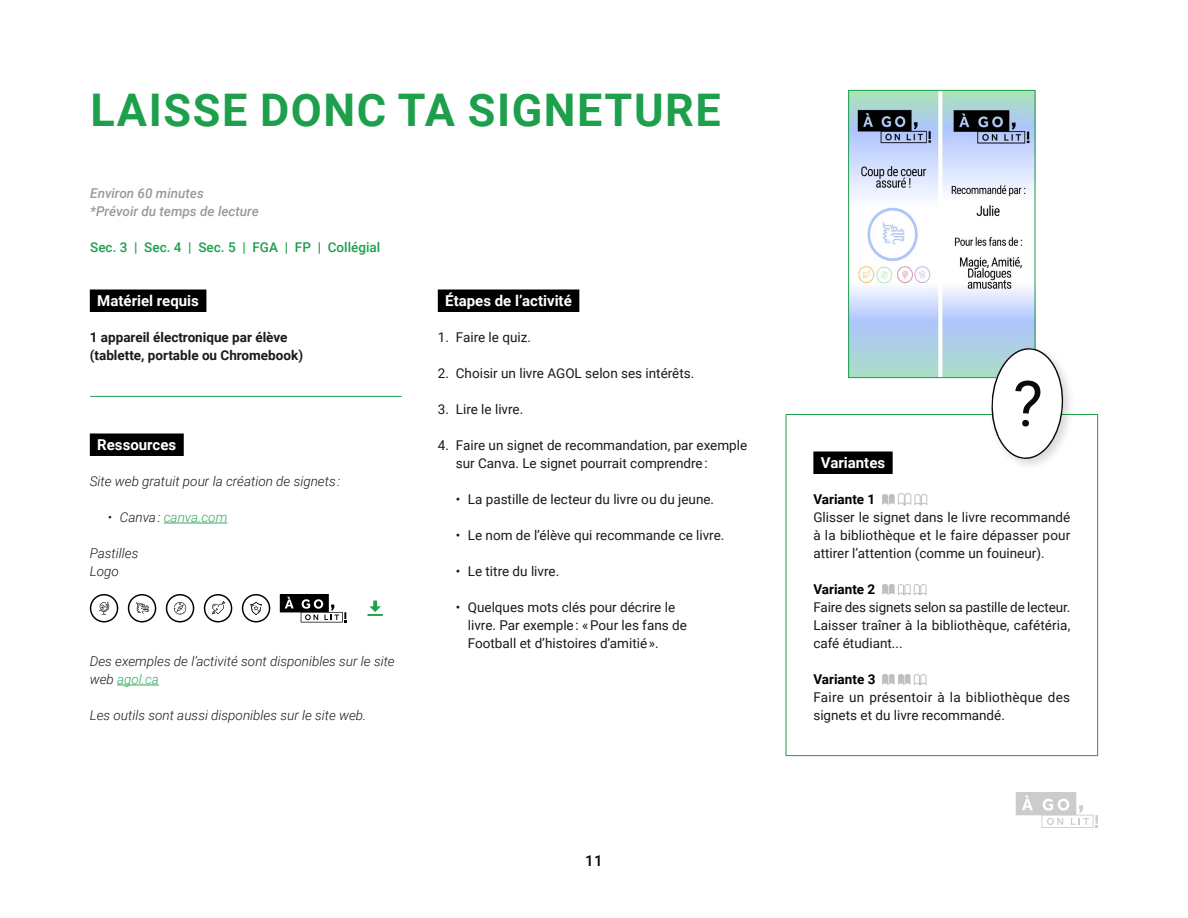
<style>
.page{position:relative;width:1188px;height:918px;background:#fff}
.page>*{position:absolute;margin:0;border:0;box-sizing:border-box;transform-origin:0 0}
.t1{font:700 45px "Roboto";letter-spacing:.035em;color:#1d9f4c}
.t2{font:700 15px "Roboto";color:#fff}
.t3{font:500 15px "Roboto";color:#000}
.t4{font:13.5px/18px "Roboto";color:#1a1a1a}
.t5{font:italic 300 13.5px/18px "Roboto";color:#1a1a1a}
.t6{font:700 13.5px/18px "Roboto";color:#1a1a1a}
.t7{font:italic 500 13.5px/18px "Roboto";color:#999}
.t8{font:500 13.5px "Roboto";color:#1d9f4c}
.t9{font:700 13.5px "Roboto";color:#000}
.t10{font:italic 300 13.5px "Roboto";color:#34a95e}
.s1{color:#1a1a1a}
.s2{color:#34a95e}
</style>
<div class="page">
<img style="left:850px;top:92px;width:183px;height:284px">
<div style="left:848px;top:90px;width:187px;height:288px;border:1px solid #1d9f4c"></div>
<div style="left:90px;top:290px;width:116px;height:22px;background:#000"></div>
<div style="left:438px;top:290px;width:141px;height:22px;background:#000"></div>
<div style="left:813px;top:452px;width:80px;height:22px;background:#000"></div>
<svg style="left:882px;top:493px;width:45px;height:13px"></svg>
<svg style="left:882px;top:584px;width:45px;height:12px"></svg>
<svg style="left:882px;top:674px;width:45px;height:12px"></svg>
<div style="left:786px;top:414px;width:312px;height:342px;border:1px solid #1d9f4c"></div>
<hr style="left:90px;top:396px;width:312px;height:1px;background:#1d9f4c">
<div style="left:90px;top:434px;width:94px;height:22px;background:#000"></div>
<hr style="left:164px;top:523px;width:63px;height:1px;background:#34a95e">
<hr style="left:117px;top:685px;width:42px;height:1px;background:#34a95e">
<svg style="left:280px;top:594px;width:66px;height:28px"></svg>
<svg style="left:90px;top:594px;width:28px;height:29px"></svg>
<svg style="left:128px;top:594px;width:28px;height:29px"></svg>
<svg style="left:166px;top:594px;width:28px;height:29px"></svg>
<svg style="left:204px;top:594px;width:28px;height:29px"></svg>
<svg style="left:242px;top:594px;width:28px;height:29px"></svg>
<svg style="left:367px;top:601px;width:16px;height:15px"></svg>
<svg style="left:1016px;top:792px;width:82px;height:36px"></svg>
<div style="left:988px;top:345px;width:88px;height:126px;background:#000;opacity:.15"></div>
<svg style="left:990px;top:347px;width:75px;height:113px"></svg>
<h1 class="t1" style="left:91px;top:78px;width:632px">LAISSE DONC TA SIGNETURE</h1>
<p class="t7" style="left:90px;top:184px;width:170px">Environ 60 minutes<br>*Prévoir du temps de lecture</p>
<p class="t8" style="left:90px;top:238px;width:292px">Sec. 3 | Sec. 4 | Sec. 5 | FGA | FP | Collégial</p>
<p class="t2" style="left:97px;top:290px;width:103px">Matériel requis</p>
<p class="t6" style="left:90px;top:328px;width:215px">1 appareil électronique par élève (tablette, portable ou Chromebook)</p>
<p class="t2" style="left:97px;top:434px;width:80px">Ressources</p>
<p class="t5" style="left:90px;top:472px;width:252px">Site web gratuit pour la création de signets :</p>
<p class="t10" style="left:108px;top:508px;width:121px"><span class="s1">• Canva :</span> canva.com</p>
<p class="t5" style="left:90px;top:544px;width:50px">Pastilles<br>Logo</p>
<p class="t5" style="left:90px;top:652px;width:307px">Des exemples de l’activité sont disponibles sur le site web <span class="s2">agol.ca</span></p>
<p class="t5" style="left:90px;top:706px;width:278px">Les outils sont aussi disponibles sur le site web.</p>
<p class="t2" style="left:445px;top:290px;width:128px">Étapes de l’activité</p>
<p class="t4" style="left:438px;top:328px;width:95px">1. Faire le quiz.</p>
<p class="t4" style="left:438px;top:364px;width:258px">2. Choisir un livre AGOL selon ses intérêts.</p>
<p class="t4" style="left:438px;top:400px;width:87px">3. Lire le livre.</p>
<p class="t4" style="left:456px;top:436px;width:293px;text-indent:-18px">4. Faire un signet de recommandation, par exemple sur Canva. Le signet pourrait comprendre :</p>
<p class="t4" style="left:456px;top:490px;width:260px">• La pastille de lecteur du livre ou du jeune.</p>
<p class="t4" style="left:456px;top:526px;width:270px">• Le nom de l’élève qui recommande ce livre.</p>
<p class="t4" style="left:456px;top:562px;width:105px">• Le titre du livre.</p>
<p class="t4" style="left:468px;top:598px;width:221px;text-indent:-12px">• Quelques mots clés pour décrire le livre. Par exemple : « Pour les fans de<br>Football et d’histoires d’amitié ».</p>
<p class="t3" style="left:585px;top:850px;width:19px">11</p>
<p class="t2" style="left:821px;top:452px;width:66px">Variantes</p>
<p class="t9" style="left:813px;top:490px;width:64px">Variante 1</p>
<p class="t4" style="left:813px;top:508px;width:258px;text-align:justify">Glisser le signet dans le livre recommandé à la bibliothèque et le faire dépasser pour attirer l’attention (comme un fouineur).</p>
<p class="t9" style="left:813px;top:580px;width:64px">Variante 2</p>
<p class="t4" style="left:813px;top:598px;width:258px;text-align:justify">Faire des signets selon sa pastille de lecteur.<br>Laisser traîner à la bibliothèque, cafétéria, café étudiant...</p>
<p class="t9" style="left:813px;top:670px;width:64px">Variante 3</p>
<p class="t4" style="left:813px;top:688px;width:258px">Faire un présentoir à la bibliothèque des signets et du livre recommandé.</p>
</div>
